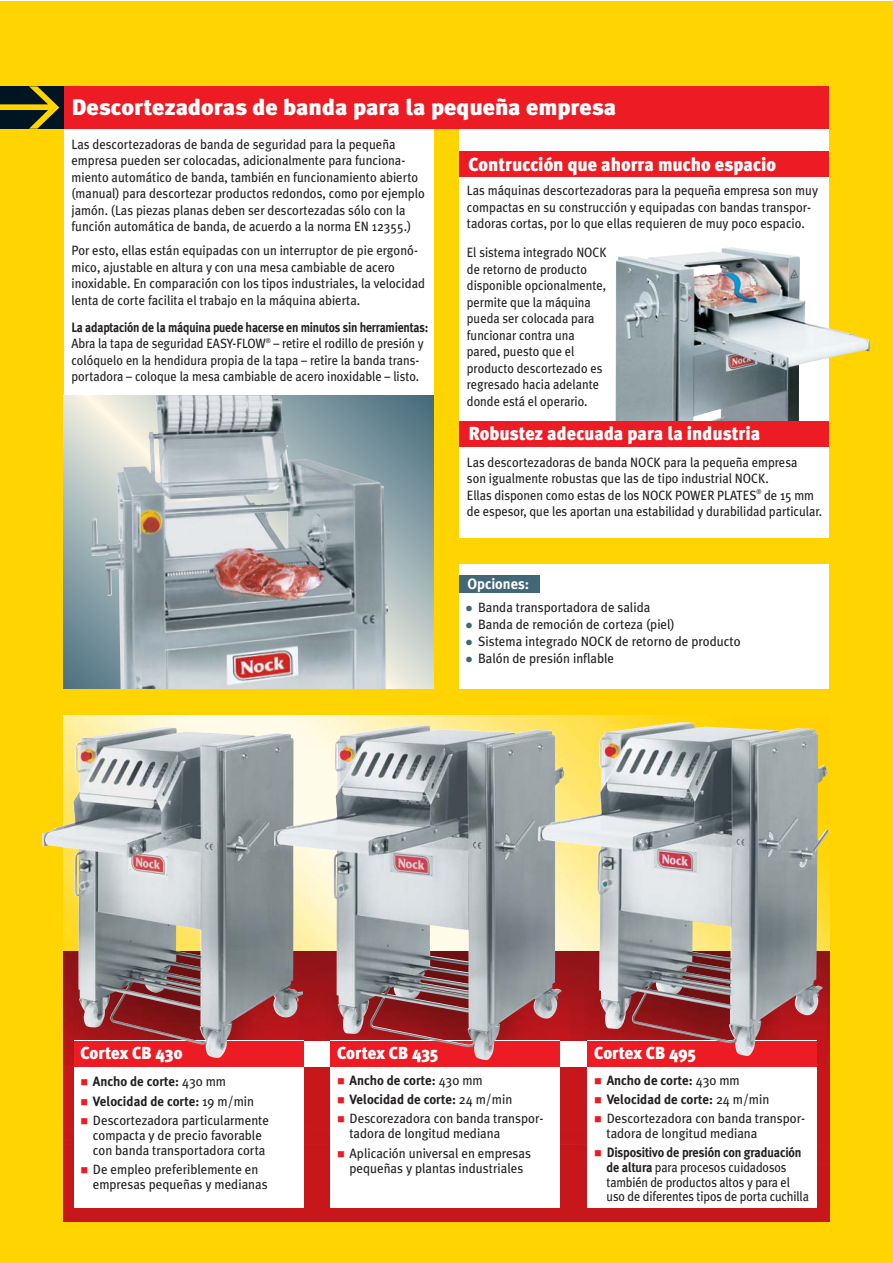
<style>
.page{position:relative;width:893px;height:1263px;background:#fff}
.page>*{position:absolute;margin:0;border:0;box-sizing:border-box;transform-origin:0 0}
.t1{font:900 22.5px "Meta Plus";color:#fff;scale:1.06 1}
.t2{font:900 18.9px "Meta Plus";color:#fff;scale:.96 1}
.t3{font:900 17.4px "Meta Plus";color:#fff;scale:.96 1}
.t4{font:700 15px "Meta Plus";color:#fff;scale:.96 1}
.t5{font:13.5px/16.5px "Meta Plus";color:#231f20;scale:.94 1}
.t6{font:13.5px/19.2px "Meta Plus";color:#231f20;scale:.96 1}
.t7{font:13.5px/16.5px "Meta Plus";color:#231f20;scale:.92 1}
.t8{font:13.5px/16.5px "Meta Plus";color:#231f20;scale:.93 1}
.t9{font:13.5px/14.7px "Meta Plus";color:#231f20;scale:.91 1}
.s1{font-weight:700}
</style>
<div class="page">
<div style="left:0;top:1px;width:893px;height:1262px;background:#ffd400"></div>
<div style="left:64px;top:86px;width:369px;height:677px;background:#fff"></div>
<svg style="left:72px;top:395px;width:353px;height:294px"></svg>
<img style="left:91px;top:395px;width:298px;height:294px">
<div style="left:64px;top:1057px;width:765px;height:165px;background:#c7171a"></div>
<div style="left:459px;top:86px;width:370px;height:864px;background:#fff"></div>
<div style="left:64px;top:86px;width:765px;height:43px;background:#ed1c24"></div>
<svg style="left:64px;top:715px;width:765px;height:12px"></svg>
<div style="left:75px;top:1041px;width:229px;height:167px;background:#fff"></div>
<div style="left:75px;top:1041px;width:229px;height:25px;background:#ed1c24"></div>
<div style="left:331px;top:1041px;width:229px;height:167px;background:#fff"></div>
<div style="left:318px;top:1041px;width:242px;height:25px;background:#ed1c24"></div>
<div style="left:587px;top:1041px;width:230px;height:167px;background:#fff"></div>
<div style="left:587px;top:1041px;width:230px;height:25px;background:#ed1c24"></div>
<div style="left:304px;top:1041px;width:26px;height:25px;background:#fff"></div>
<div style="left:560px;top:1041px;width:27px;height:25px;background:#fff"></div>
<img style="left:42px;top:727px;width:232px;height:332px">
<img style="left:274px;top:725px;width:264px;height:335px">
<img style="left:538px;top:722px;width:292px;height:335px">
<div style="left:459px;top:151px;width:370px;height:26px;background:#ed1c24"></div>
<img style="left:615px;top:247px;width:255px;height:174px">
<div style="left:459px;top:421px;width:370px;height:25px;background:#ed1c24"></div>
<div style="left:0;top:86px;width:64px;height:43px;background:#001522"></div>
<svg style="left:0;top:87px;width:59px;height:42px"></svg>
<div style="left:456px;top:538px;width:383px;height:26px;background:#ffd400"></div>
<div style="left:63px;top:689px;width:768px;height:26px;background:#ffd400"></div>
<div style="left:459px;top:576px;width:81px;height:17px;background:#426878"></div>
<h1 class="t1" style="left:71px;top:96px;width:516px">Descortezadoras de banda para la pequeña empresa</h1>
<h2 class="t2" style="left:468px;top:155px;width:322px">Contrucción que ahorra mucho espacio</h2>
<p class="t5" style="left:467px;top:183px;width:375px">Las máquinas descortezadoras para la pequeña empresa son muy compactas en su construcción y equipadas con bandas transpor&shy;tadoras cortas, por lo que ellas requieren de muy poco espacio.</p>
<p class="t7" style="left:467px;top:245px;width:153px">El sistema integrado NOCK de retorno de producto disponible opcionalmente, permite que la máquina pueda ser colocada para funcionar contra una pared, puesto que el producto descortezado es regresado hacia adelante donde está el operario.</p>
<h2 class="t2" style="left:468px;top:424px;width:305px">Robustez adecuada para la industria</h2>
<p class="t5" style="left:71px;top:136px;width:377px">Las descortezadoras de banda de seguridad para la pequeña empresa pueden ser colocadas, adicionalmente para funciona&shy;miento automático de banda, también en funcionamiento abierto (manual) para descortezar productos redondos, como por ejemplo jamón. (Las piezas planas deben ser descortezadas sólo con la función automática de banda, de acuerdo a la norma EN 12355.)</p>
<p class="t5" style="left:71px;top:243px;width:378px">Por esto, ellas están equipadas con un interruptor de pie ergonó&shy;mico, ajustable en altura y con una mesa cambiable de acero inoxidable. En comparación con los tipos industriales, la velocidad lenta de corte facilita el trabajo en la máquina abierta.</p>
<p class="t7" style="left:71px;top:319px;width:389px"><span class="s1">La adaptación de la máquina puede hacerse en minutos sin herramientas:<br></span>Abra la tapa de seguridad EASY-FLOW<sup>®</sup> – retire el rodillo de presión y colóquelo en la hendidura propia de la tapa – retire la banda trans&shy;portadora – coloque la mesa cambiable de acero inoxidable – listo.</p>
<p class="t8" style="left:467px;top:454px;width:383px">Las descortezadoras de banda NOCK para la pequeña empresa<br>son igualmente robustas que las de tipo industrial NOCK.<br>Ellas disponen como estas de los NOCK POWER PLATES<sup>®</sup> de 15 mm de espesor, que les aportan una estabilidad y durabilidad particular.</p>
<p class="t4" style="left:468px;top:577px;width:66px">Opciones:</p>
<p class="t6" style="left:478px;top:599px;width:275px;line-height:17.1px">Banda transportadora de salida<br>Banda de remoción de corteza (piel)<br>Sistema integrado NOCK de retorno de producto Balón de presión inflable</p>
<p class="t3" style="left:81px;top:1045px;width:108px">Cortex CB 430</p>
<p class="t6" style="left:93px;top:1072px;width:185px"><span class="s1">Ancho de corte:</span> 430 mm<br><span class="s1">Velocidad de corte:</span> 19 m/min<br>Descortezadora particularmente</p>
<p class="t6" style="left:93px;top:1128px;width:181px;line-height:15px">compacta y de precio favorable con banda transportadora corta</p>
<p class="t6" style="left:93px;top:1162px;width:184px;line-height:15px">De empleo preferiblemente en empresas pequeñas y medianas</p>
<p class="t3" style="left:337px;top:1045px;width:107px">Cortex CB 435</p>
<p class="t6" style="left:350px;top:1071px;width:204px"><span class="s1">Ancho de corte:</span> 430 mm<br><span class="s1">Velocidad de corte:</span> 24 m/min<br>Descorezadora con banda transpor-</p>
<p class="t6" style="left:349px;top:1124px;width:191px">tadora de longitud mediana<br>Aplicación universal en empresas</p>
<p class="t6" style="left:349px;top:1159px;width:183px">pequeñas y plantas industriales</p>
<p class="t3" style="left:594px;top:1045px;width:107px">Cortex CB 495</p>
<p class="t6" style="left:607px;top:1071px;width:208px"><span class="s1">Ancho de corte:</span> 430 mm<br><span class="s1">Velocidad de corte:</span> 24 m/min<br>Descortezadora con banda transpor-</p>
<p class="t6" style="left:606px;top:1124px;width:159px">tadora de longitud mediana</p>
<p class="t9" style="left:606px;top:1146px;width:224px"><span class="s1">Dispositivo de presión con graduación de altura</span> para procesos cuidadosos también de productos altos y para el uso de diferentes tipos de porta cuchilla</p>
</div>
